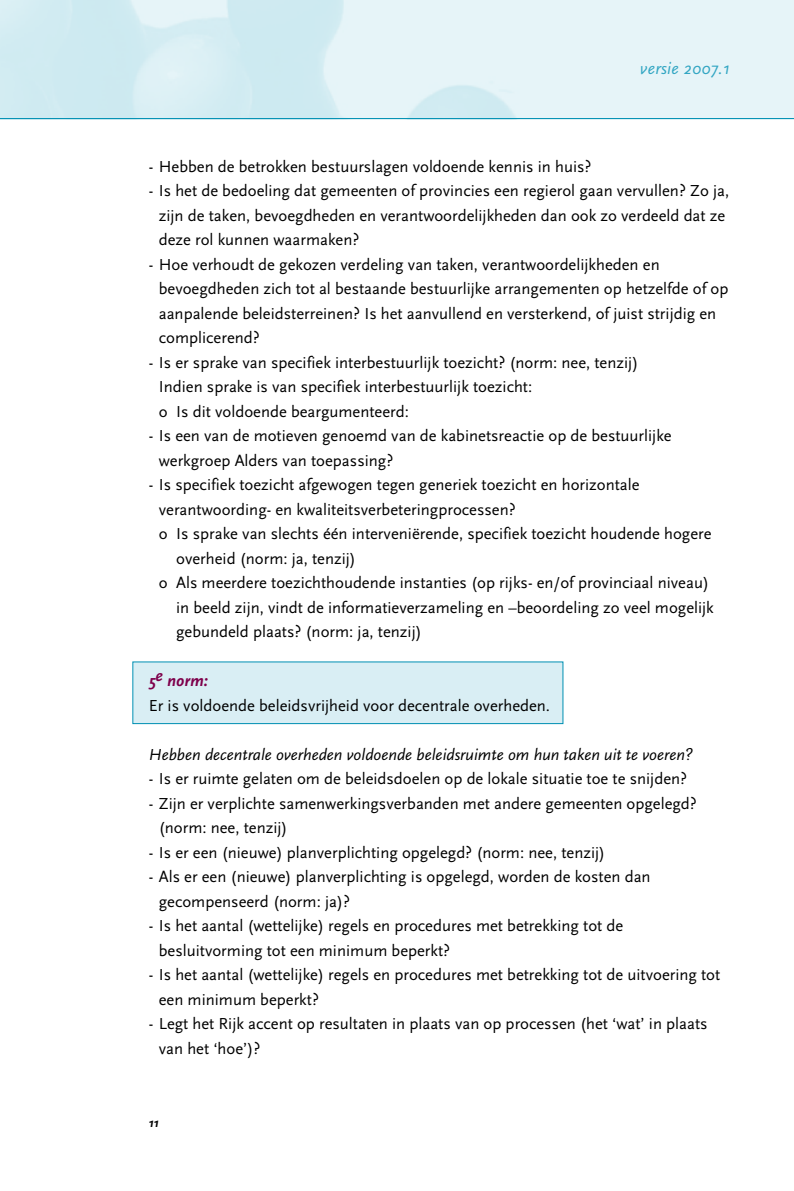
<style>
.page{position:relative;width:794px;height:1191px;background:#fff}
.page>*{position:absolute;margin:0;border:0;box-sizing:border-box;transform-origin:0 0}
.t1{font:italic 17.5px "Scala Sans";letter-spacing:.015em;color:#33a6c3}
.t2{font:16.62px/24.5px "Scala Sans";color:#000}
.t3{font:italic 16.62px "Scala Sans";color:#000}
.t4{font:italic 700 16.62px "Scala Sans";color:#7e004b}
.t5{font:italic 700 13.12px "Scala Sans";color:#000}
</style>
<div class="page">
<div style="left:133px;top:662px;width:429px;height:61px;background:#d9eef4"></div>
<div style="left:132px;top:661px;width:431px;height:63px;border:1px solid #0090b3"></div>
<hr style="left:0;top:118px;width:794px;height:1px;background:#0090b3">
<p class="t1" style="left:640px;top:62px;width:91px">versie 2007.1</p>
<p class="t2" style="left:149px;top:156px;width:444px">- Hebben de betrokken bestuurslagen voldoende kennis in huis?</p>
<p class="t2" style="left:159px;top:180px;width:572px;text-indent:-10px">- Is het de bedoeling dat gemeenten of provincies een regierol gaan vervullen? Zo ja, zijn de taken, bevoegdheden en verantwoordelijkheden dan ook zo verdeeld dat ze deze rol kunnen waarmaken?</p>
<p class="t2" style="left:159px;top:254px;width:571px;text-indent:-10px">- Hoe verhoudt de gekozen verdeling van taken, verantwoordelijkheden en bevoegdheden zich tot al bestaande bestuurlijke arrangementen op hetzelfde of op aanpalende beleidsterreinen? Is het aanvullend en versterkend, of juist strijdig en complicerend?</p>
<p class="t2" style="left:159px;top:352px;width:481px;text-indent:-10px">- Is er sprake van specifiek interbestuurlijk toezicht? (norm: nee, tenzij)<br>Indien sprake is van specifiek interbestuurlijk toezicht:<br>o Is dit voldoende beargumenteerd:</p>
<p class="t2" style="left:159px;top:425px;width:514px;text-indent:-10px">- Is een van de motieven genoemd van de kabinetsreactie op de bestuurlijke werkgroep Alders van toepassing?</p>
<p class="t2" style="left:149px;top:474px;width:492px">- Is specifiek toezicht afgewogen tegen generiek toezicht en horizontale</p>
<p class="t2" style="left:159px;top:499px;width:358px">verantwoording- en kwaliteitsverbeteringprocessen?</p>
<p class="t2" style="left:159px;top:523px;width:554px">o Is sprake van slechts één interveniërende, specifiek toezicht houdende hogere</p>
<p class="t2" style="left:176px;top:548px;width:181px">overheid (norm: ja, tenzij)</p>
<p class="t2" style="left:159px;top:572px;width:552px">o Als meerdere toezichthoudende instanties (op rijks- en/of provinciaal niveau)</p>
<p class="t2" style="left:176px;top:597px;width:539px">in beeld zijn, vindt de informatieverzameling en –beoordeling zo veel mogelijk</p>
<p class="t2" style="left:176px;top:621px;width:247px">gebundeld plaats? (norm: ja, tenzij)</p>
<p class="t4" style="left:149px;top:675px;width:61px">5e norm:</p>
<p class="t2" style="left:149px;top:695px;width:403px">Er is voldoende beleidsvrijheid voor decentrale overheden.</p>
<p class="t3" style="left:149px;top:749px;width:545px">Hebben decentrale overheden voldoende beleidsruimte om hun taken uit te voeren?</p>
<p class="t2" style="left:149px;top:768px;width:540px">- Is er ruimte gelaten om de beleidsdoelen op de lokale situatie toe te snijden?</p>
<p class="t2" style="left:159px;top:793px;width:539px;text-indent:-10px">- Zijn er verplichte samenwerkingsverbanden met andere gemeenten opgelegd? (norm: nee, tenzij)</p>
<p class="t2" style="left:149px;top:842px;width:458px">- Is er een (nieuwe) planverplichting opgelegd? (norm: nee, tenzij)</p>
<p class="t2" style="left:159px;top:866px;width:493px;text-indent:-10px">- Als er een (nieuwe) planverplichting is opgelegd, worden de kosten dan gecompenseerd (norm: ja)?</p>
<p class="t2" style="left:159px;top:915px;width:466px;text-indent:-10px">- Is het aantal (wettelijke) regels en procedures met betrekking tot de besluitvorming tot een minimum beperkt?</p>
<p class="t2" style="left:159px;top:964px;width:563px;text-indent:-10px">- Is het aantal (wettelijke) regels en procedures met betrekking tot de uitvoering tot een minimum beperkt?</p>
<p class="t2" style="left:159px;top:1013px;width:550px;text-indent:-10px">- Legt het Rijk accent op resultaten in plaats van op processen (het ‘wat’ in plaats van het ‘hoe’)?</p>
<p class="t5" style="left:149px;top:1118px;width:11px">11</p>
</div>
